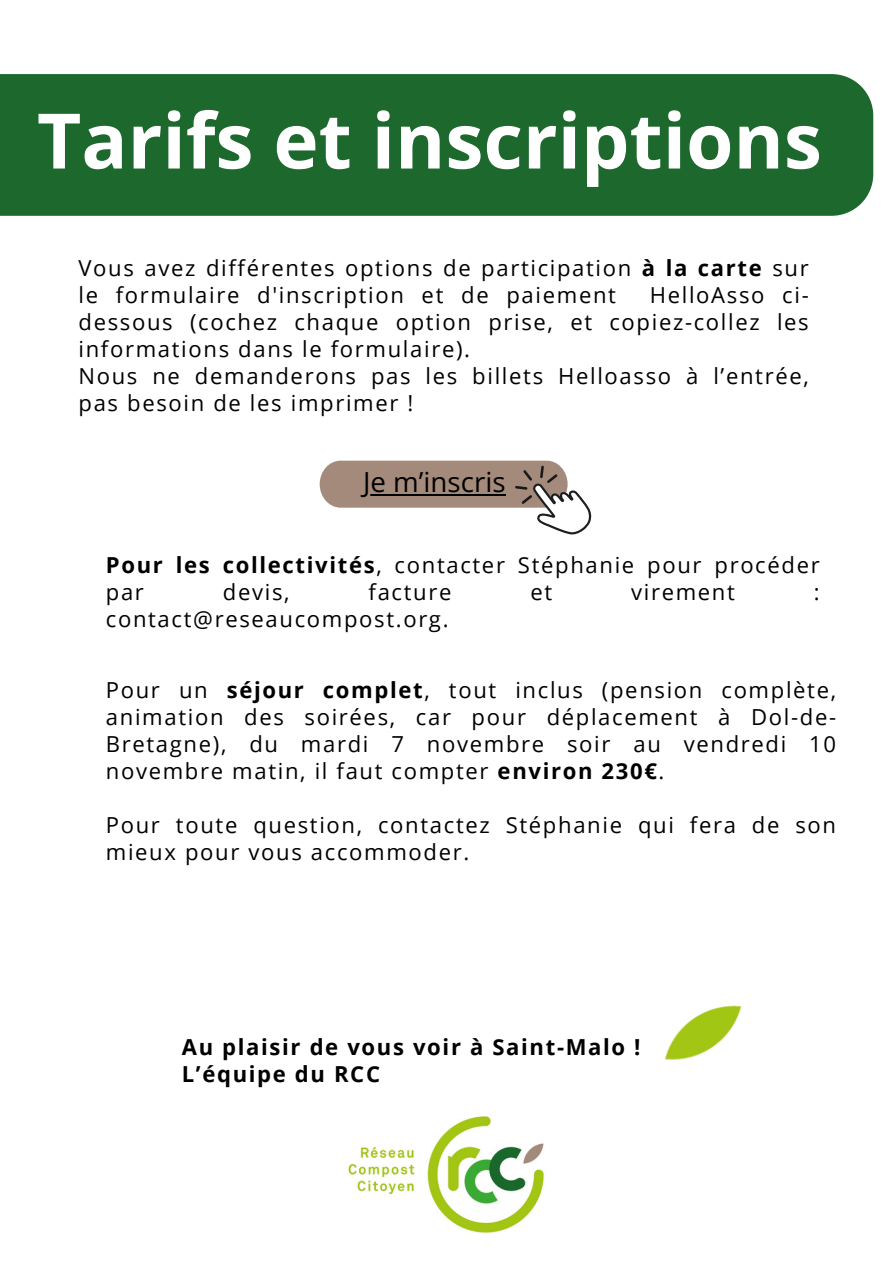
<style>
.page{position:relative;width:894px;height:1264px;background:#fff}
.page>*{position:absolute;margin:0;border:0;box-sizing:border-box;transform-origin:0 0}
.t1{font:700 76.5px "Open Sans";color:#fff}
.t2{font:27.75px "Open Sans";color:#000}
.t3{font:22.05px/27px "Open Sans";letter-spacing:.075em;color:#000}
.t4{font:700 22.05px "Open Sans";letter-spacing:.075em;color:#000}
.s1{font-weight:700}
</style>
<div class="page">
<div style="left:0;top:74px;width:873px;height:142px;background:#1c682d"></div>
<svg style="left:319px;top:460px;width:273px;height:75px"></svg>
<img style="left:664px;top:1005px;width:78px;height:55px">
<img style="left:348px;top:1116px;width:196px;height:117px">
<hr style="left:363px;top:493px;width:142px;height:2px;background:#000">
<p class="t1" style="left:37px;top:87px;width:786px">Tarifs et inscriptions</p>
<p class="t3" style="left:78px;top:253px;width:731px">Vous avez différentes options de participation <span class="s1">à la carte</span> sur le formulaire d'inscription et de paiement</p>
<p class="t3" style="left:78px;top:280px;width:731px;text-align:justify;text-indent:571px">HelloAsso ci&shy;dessous (cochez chaque option prise, et copiez-collez les informations dans le formulaire).</p>
<p class="t3" style="left:78px;top:361px;width:731px">Nous ne demanderons pas les billets Helloasso à l’entrée, pas besoin de les imprimer !</p>
<p class="t2" style="left:363px;top:462px;width:144px">Je m’inscris</p>
<p class="t3" style="left:106px;top:551px;width:715px"><span class="s1">Pour les collectivités</span>, contacter Stéphanie pour procéder par</p>
<p class="t3" style="left:223px;top:578px;width:68px">devis,</p>
<p class="t3" style="left:368px;top:578px;width:84px">facture</p>
<p class="t3" style="left:530px;top:578px;width:23px">et</p>
<p class="t3" style="left:631px;top:578px;width:105px">virement</p>
<p class="t3" style="left:813px;top:578px;width:7px">:</p>
<p class="t3" style="left:106px;top:605px;width:344px">contact@reseaucompost.org.</p>
<p class="t3" style="left:106px;top:675px;width:731px;text-align:justify">Pour un <span class="s1">séjour complet</span>, tout inclus (pension complète, animation des soirées, car pour déplacement à Dol-de-Bretagne), du mardi 7 novembre soir au vendredi 10 novembre matin, il faut compter <span class="s1">environ 230€</span>.</p>
<p class="t3" style="left:106px;top:811px;width:731px">Pour toute question, contactez Stéphanie qui fera de son mieux pour vous accommoder.</p>
<p class="t4" style="left:182px;top:1031px;width:460px">Au plaisir de vous voir à Saint-Malo !</p>
<p class="t4" style="left:182px;top:1058px;width:200px">L’équipe du RCC</p>
</div>
